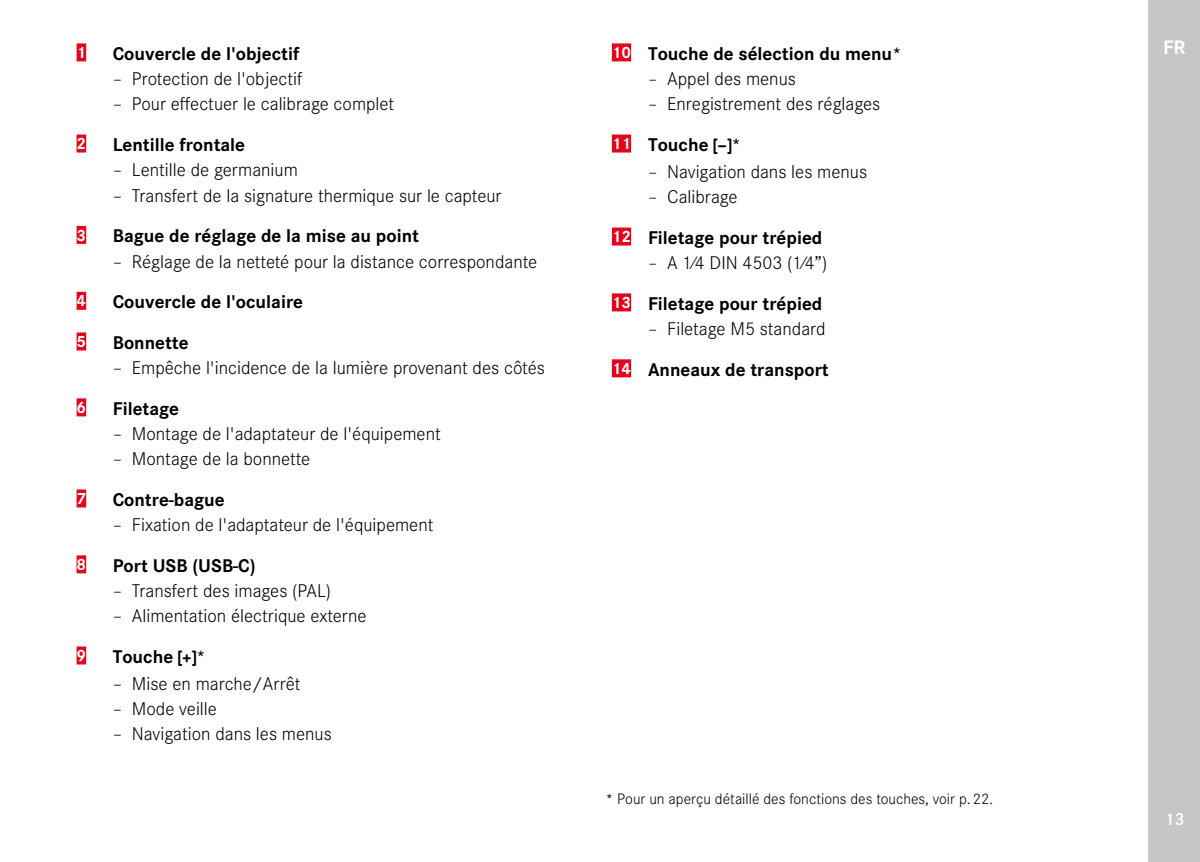
<style>
.page{position:relative;width:1200px;height:862px;background:#fff}
.page>*{position:absolute;margin:0;border:0;box-sizing:border-box;transform-origin:0 0}
.t1{font:700 20.25px "Corporate S";color:#fff}
.t2{font:300 19.12px/40.3px "Corporate S";color:#000}
.t3{font:700 19.12px/40.7px "Corporate S";color:#000}
.t4{font:600 18px "Corporate S";color:#fff}
.t5{font:700 16.88px "Corporate S";color:#fff}
.t6{font:300 15.75px "Corporate S";color:#000}
.s1{font-size:16.88px;color:#fff}
.s2{font-weight:700;font-size:16.88px;color:#fff}
.s3{font-weight:700}
.s4{font-weight:300}
</style>
<div class="page">
<div style="left:1148px;top:0;width:51px;height:861px;background:#c6c6c6"></div>
<div style="left:77px;top:43px;width:9px;height:18px;background:#e3051b"></div>
<div style="left:77px;top:134px;width:9px;height:18px;background:#e3051b"></div>
<div style="left:77px;top:226px;width:9px;height:18px;background:#e3051b"></div>
<div style="left:77px;top:291px;width:9px;height:18px;background:#e3051b"></div>
<div style="left:77px;top:332px;width:9px;height:18px;background:#e3051b"></div>
<div style="left:77px;top:398px;width:9px;height:18px;background:#e3051b"></div>
<div style="left:77px;top:489px;width:9px;height:18px;background:#e3051b"></div>
<div style="left:77px;top:555px;width:9px;height:18px;background:#e3051b"></div>
<div style="left:77px;top:646px;width:9px;height:18px;background:#e3051b"></div>
<div style="left:611px;top:43px;width:20px;height:18px;background:#e3051b"></div>
<div style="left:611px;top:134px;width:20px;height:18px;background:#e3051b"></div>
<div style="left:611px;top:227px;width:20px;height:18px;background:#e3051b"></div>
<div style="left:611px;top:293px;width:20px;height:18px;background:#e3051b"></div>
<div style="left:611px;top:359px;width:20px;height:18px;background:#e3051b"></div>
<p class="t5" style="left:77px;top:39px;width:11px">1</p>
<p class="t3" style="left:113px;top:32px;width:188px">Couvercle de l'objectif</p>
<p class="t2" style="left:113px;top:57px;width:191px">– Protection de l'objectif</p>
<p class="t2" style="left:113px;top:83px;width:283px">– Pour effectuer le calibrage complet</p>
<p class="t5" style="left:77px;top:130px;width:11px">2</p>
<p class="t3" style="left:113px;top:123px;width:134px">Lentille frontale</p>
<p class="t2" style="left:113px;top:149px;width:186px">– Lentille de germanium</p>
<p class="t2" style="left:113px;top:174px;width:390px">– Transfert de la signature thermique sur le capteur</p>
<p class="t5" style="left:77px;top:221px;width:11px">3</p>
<p class="t3" style="left:113px;top:214px;width:308px">Bague de réglage de la mise au point</p>
<p class="t2" style="left:113px;top:240px;width:426px">– Réglage de la netteté pour la distance correspondante</p>
<p class="t5" style="left:77px;top:287px;width:11px">4</p>
<p class="t3" style="left:113px;top:280px;width:192px">Couvercle de l'oculaire</p>
<p class="t5" style="left:77px;top:328px;width:11px">5</p>
<p class="t3" style="left:113px;top:320px;width:77px">Bonnette</p>
<p class="t2" style="left:113px;top:346px;width:433px">– Empêche l'incidence de la lumière provenant des côtés</p>
<p class="t5" style="left:77px;top:394px;width:11px">6</p>
<p class="t3" style="left:113px;top:386px;width:68px">Filetage</p>
<p class="t2" style="left:113px;top:412px;width:329px">– Montage de l'adaptateur de l'équipement</p>
<p class="t2" style="left:113px;top:437px;width:199px">– Montage de la bonnette</p>
<p class="t5" style="left:77px;top:485px;width:11px">7</p>
<p class="t3" style="left:113px;top:477px;width:113px">Contre-bague</p>
<p class="t2" style="left:113px;top:503px;width:322px">– Fixation de l'adaptateur de l'équipement</p>
<p class="t5" style="left:77px;top:550px;width:11px">8</p>
<p class="t3" style="left:113px;top:543px;width:144px">Port USB (USB-C)</p>
<p class="t2" style="left:113px;top:569px;width:220px">– Transfert des images (PAL)</p>
<p class="t2" style="left:113px;top:594px;width:255px">– Alimentation électrique externe</p>
<p class="t5" style="left:77px;top:641px;width:11px">9</p>
<p class="t3" style="left:113px;top:634px;width:94px">Touche <sub>[+]</sub>*</p>
<p class="t2" style="left:113px;top:662px;width:189px">– Mise en marche/Arrêt</p>
<p class="t2" style="left:113px;top:687px;width:106px">– Mode veille</p>
<p class="t2" style="left:113px;top:712px;width:220px">– Navigation dans les menus</p>
<p class="t3" style="left:611px;top:32px;width:291px"><span class="s1">10</span> Touche de sélection du menu*</p>
<p class="t2" style="left:648px;top:57px;width:149px">– Appel des menus</p>
<p class="t2" style="left:611px;top:83px;width:270px;text-indent:36px">– Enregistrement des réglages<br><span class="s2">11</span> <span class="s3">Touche</span> <sub>[-]</sub><span class="s3">*</span></p>
<p class="t2" style="left:648px;top:150px;width:220px">– Navigation dans les menus</p>
<p class="t3" style="left:611px;top:175px;width:212px;text-indent:36px"><span class="s4">– Calibrage<br></span><span class="s1">12</span> Filetage pour trépied</p>
<p class="t3" style="left:611px;top:241px;width:217px;text-align:right"><span class="s4">– A 1⁄4 DIN 4503 (1⁄4”)<br></span><span class="s1">13</span> Filetage pour trépied</p>
<p class="t2" style="left:611px;top:307px;width:218px;text-align:right">– Filetage M5 standard<br><span class="s2">14</span> <span class="s3">Anneaux de transport</span></p>
<p class="t6" style="left:605px;top:787px;width:389px">* Pour un aperçu détaillé des fonctions des touches, voir p.22.</p>
<p class="t1" style="left:1162px;top:32px;width:24px">FR</p>
<p class="t4" style="left:1163px;top:805px;width:21px">13</p>
</div>
